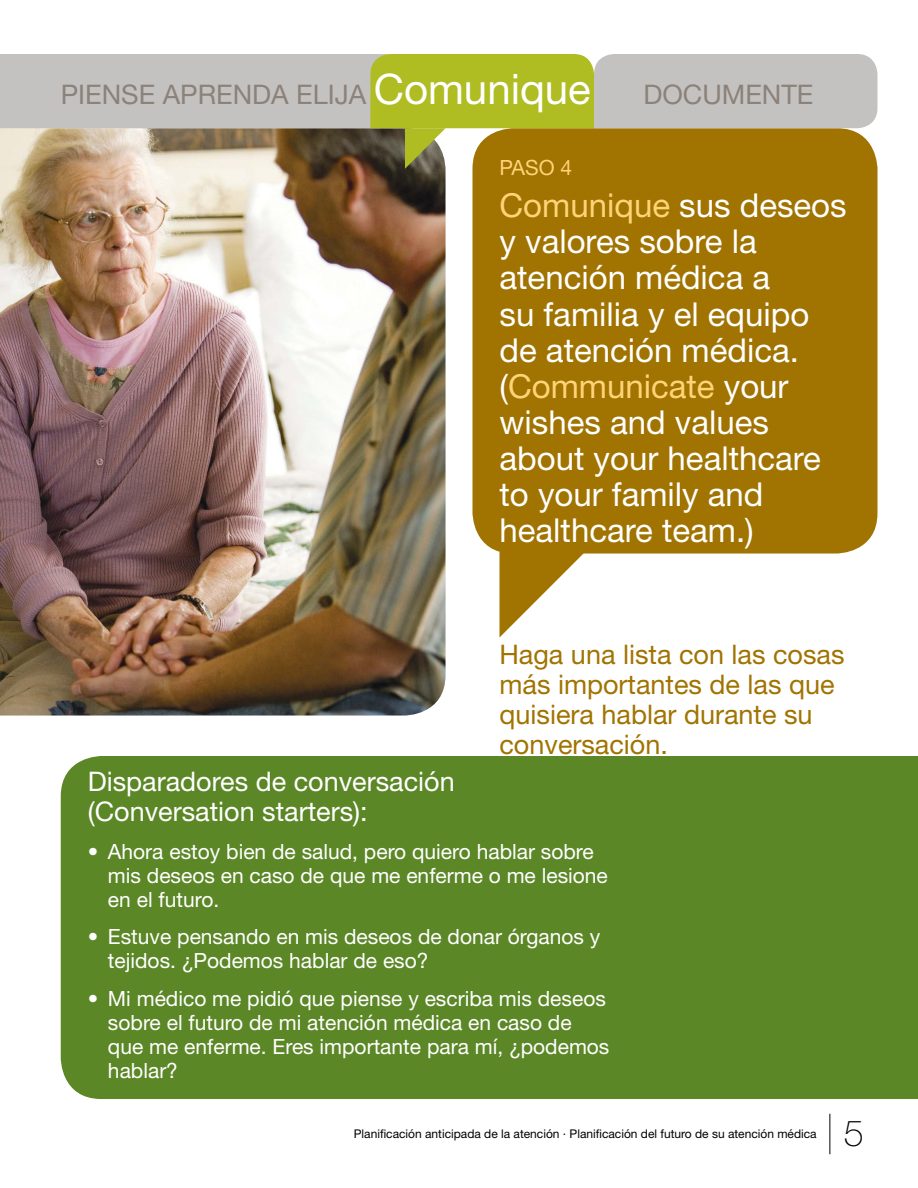
<style>
.page{position:relative;width:918px;height:1188px;background:#fff}
.page>*{position:absolute;margin:0;border:0;box-sizing:border-box;transform-origin:0 0}
.t1{font:100 36px "Helvetica Neue LT Std";color:#000}
.t2{font:33px/36px "Helvetica Neue LT Std";color:#fff}
.t3{font:27px/30px "Helvetica Neue LT Std";color:#a17300}
.t4{font:27px/30px "Helvetica Neue LT Std";color:#fff}
.t5{font:27px "Helvetica Neue LT Std";color:#8b827a}
.t6{font:21px/24px "Helvetica Neue LT Std";color:#fff}
.t7{font:21px "Helvetica Neue LT Std";color:#ffd478}
.t8{font:12px "Helvetica Neue LT Std";color:#000}
.s1{font-size:42px;color:#fff}
.s2{color:#ffd478}
</style>
<div class="page">
<div style="left:61px;top:756px;width:857px;height:343px;background:#5c8727"></div>
<svg style="left:500px;top:552px;width:83px;height:85px"></svg>
<div style="left:472px;top:128px;width:406px;height:426px;background:#a17300;border-radius:40px"></div>
<img style="left:0;top:169px;width:445px;height:546px">
<svg style="left:0;top:54px;width:878px;height:115px"></svg>
<hr style="left:830px;top:1114px;width:1px;height:40px;background:#000">
<p class="t5" style="left:61px;top:79px;width:532px">PIENSE APRENDA ELIJA <span class="s1">Comunique</span></p>
<p class="t5" style="left:643px;top:79px;width:172px">DOCUMENTE</p>
<p class="t7" style="left:500px;top:155px;width:74px">PASO 4</p>
<h2 class="t2" style="left:500px;top:187px;width:349px"><span class="s2">Comunique</span> sus deseos y valores sobre la atención médica a<br>su familia y el equipo de atención médica. (<span class="s2">Communicate</span> your wishes and values about your healthcare to your family and healthcare team.)</h2>
<p class="t3" style="left:500px;top:639px;width:347px">Haga una lista con las cosas más importantes de las que quisiera hablar durante su conversación.</p>
<p class="t4" style="left:88px;top:766px;width:369px">Disparadores de conversación (Conversation starters):</p>
<p class="t6" style="left:108px;top:839px;width:501px;text-indent:-20px">• Ahora estoy bien de salud, pero quiero hablar sobre mis deseos en caso de que me enferme o me lesione en el futuro.</p>
<p class="t6" style="left:108px;top:924px;width:494px;text-indent:-20px">• Estuve pensando en mis deseos de donar órganos y tejidos. ¿Podemos hablar de eso?</p>
<p class="t6" style="left:108px;top:986px;width:503px;text-indent:-20px">• Mi médico me pidió que piense y escriba mis deseos sobre el futuro de mi atención médica en caso de que me enferme. Eres importante para mí, ¿podemos hablar?</p>
<p class="t8" style="left:354px;top:1127px;width:464px">Planificación anticipada de la atención · Planificación del futuro de su atención médica</p>
<h1 class="t1" style="left:844px;top:1113px;width:22px">5</h1>
</div>
